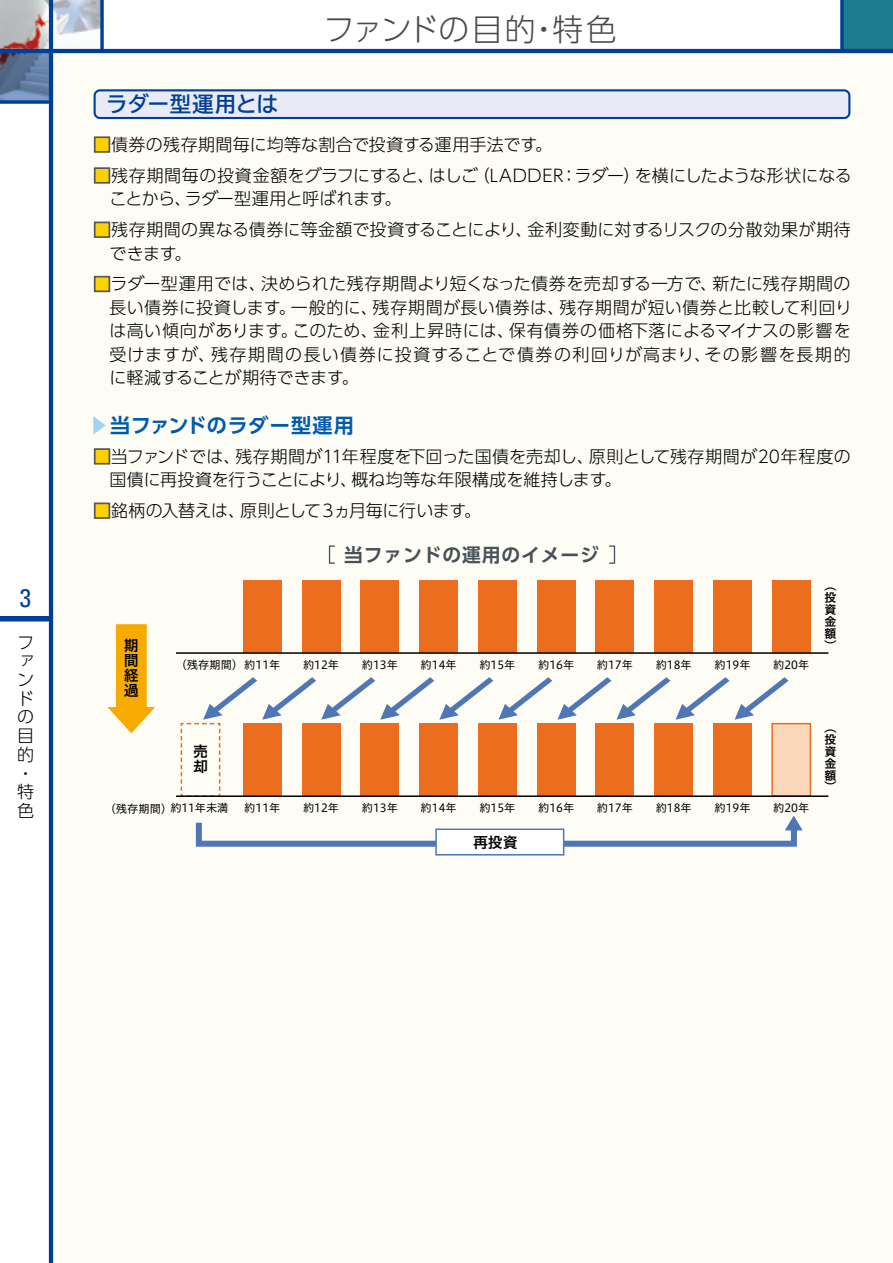
<style>
.page{position:relative;width:893px;height:1263px;background:#fff}
.page>*{position:absolute;margin:0;border:0;box-sizing:border-box;transform-origin:0 0}
.t1{font:300 30.9px "UD Shin Go Pro";letter-spacing:.005em;color:#4c4948}
.t2{font:condensed 25.5px "Univers LT Std";color:#003f98}
.t3{font:700 21.3px "TBUD Go Std";letter-spacing:.005em;color:#003f98}
.t4{font:700 20.1px "UD Shin Go Pro De";letter-spacing:.035em;color:#005bac}
.t5{font:700 18.75px "UD Shin Go Pro De";letter-spacing:.05em;color:#485157}
.t6{font:300 16.95px/18.8px "UD Shin Go Pro";letter-spacing:.005em;color:#000}
.t7{font:300 16.95px "UD Shin Go Pro";letter-spacing:-.02em;color:#000}
.t8{font:15px/15px "Hiragino UD Sans Std W6";color:#000;text-align:justify}
.t9{font:12px/11.9px "Hiragino UD Sans Std W6";color:#000;text-align:justify}
.t10{font:11.25px "Hiragino UD Sans Std W4";color:#000}
.s1{color:#fdd000}
.s2{color:#a0d2f2}
</style>
<div class="page">
<img style="left:0;top:0;width:49px;height:49px">
<svg style="left:0;top:53px;width:49px;height:47px;background:#60779a"></svg>
<svg style="left:53px;top:0;width:47px;height:49px"></svg>
<svg style="left:0;top:100px;width:49px;height:4px"></svg>
<svg style="left:100px;top:0;width:4px;height:49px"></svg>
<div style="left:842px;top:0;width:51px;height:51px;background:#1d7c8f"></div>
<hr style="left:892px;top:0;width:1px;height:51px;background:#88c4d6">
<svg style="left:840px;top:0;width:4px;height:49px"></svg>
<div style="left:51px;top:51px;width:842px;height:1212px;background:#fdfcf5"></div>
<div style="left:0;top:616px;width:51px;height:5px;background:#003f98"></div>
<hr style="left:49px;top:0;width:4px;height:1263px;background:#003f98">
<hr style="left:0;top:49px;width:893px;height:4px;background:#003f98">
<svg style="left:94px;top:89px;width:756px;height:30px;background:#c7d1e7"></svg>
<div style="left:94px;top:136px;width:16px;height:17px;border:2px solid #595757"></div>
<div style="left:94px;top:167px;width:16px;height:17px;border:2px solid #595757"></div>
<div style="left:94px;top:222px;width:16px;height:16px;border:2px solid #595757"></div>
<div style="left:94px;top:276px;width:16px;height:16px;border:2px solid #595757"></div>
<div style="left:94px;top:448px;width:16px;height:17px;border:2px solid #595757"></div>
<div style="left:94px;top:502px;width:16px;height:17px;border:2px solid #595757"></div>
<div style="left:329px;top:545px;width:6px;height:19px;border:1px solid #485157"></div>
<div style="left:608px;top:545px;width:7px;height:19px;border:1px solid #485157"></div>
<svg style="left:107px;top:624px;width:48px;height:109px"></svg>
<svg style="left:676px;top:677px;width:53px;height:43px"></svg>
<svg style="left:735px;top:677px;width:54px;height:43px"></svg>
<svg style="left:180px;top:677px;width:490px;height:118px"></svg>
<div style="left:243px;top:724px;width:38px;height:72px;background:#ed6d1f"></div>
<div style="left:302px;top:724px;width:38px;height:72px;background:#ed6d1f"></div>
<div style="left:361px;top:724px;width:38px;height:72px;background:#ed6d1f"></div>
<div style="left:420px;top:724px;width:38px;height:72px;background:#ed6d1f"></div>
<div style="left:478px;top:724px;width:39px;height:72px;background:#ed6d1f"></div>
<div style="left:537px;top:724px;width:38px;height:72px;background:#ed6d1f"></div>
<div style="left:596px;top:724px;width:38px;height:72px;background:#ed6d1f"></div>
<div style="left:655px;top:724px;width:38px;height:72px;background:#ed6d1f"></div>
<div style="left:713px;top:724px;width:39px;height:72px;background:#ed6d1f"></div>
<div style="left:772px;top:724px;width:38px;height:72px;background:#fbd7ba"></div>
<div style="left:771px;top:723px;width:40px;height:74px;border:2px solid #ed6d1f"></div>
<div style="left:243px;top:581px;width:38px;height:72px;background:#ed6d1f"></div>
<div style="left:302px;top:581px;width:38px;height:72px;background:#ed6d1f"></div>
<div style="left:361px;top:581px;width:38px;height:72px;background:#ed6d1f"></div>
<div style="left:420px;top:581px;width:38px;height:72px;background:#ed6d1f"></div>
<div style="left:478px;top:581px;width:39px;height:72px;background:#ed6d1f"></div>
<div style="left:537px;top:581px;width:38px;height:72px;background:#ed6d1f"></div>
<div style="left:596px;top:581px;width:38px;height:72px;background:#ed6d1f"></div>
<div style="left:655px;top:581px;width:38px;height:72px;background:#ed6d1f"></div>
<div style="left:713px;top:581px;width:39px;height:72px;background:#ed6d1f"></div>
<div style="left:772px;top:581px;width:38px;height:72px;background:#ed6d1f"></div>
<div style="left:436px;top:829px;width:128px;height:26px;background:#fff"></div>
<div style="left:435px;top:828px;width:129px;height:27px;border:2px solid #4f77b5"></div>
<svg style="left:196px;top:815px;width:607px;height:32px"></svg>
<hr style="left:176px;top:652px;width:652px;height:2px;background:#000">
<hr style="left:176px;top:795px;width:652px;height:2px;background:#000">
<h2 class="t2" style="left:20px;top:582px;width:13px">3</h2>
<p class="t6" style="left:17px;top:632px;width:18px">ファンドの目的・特色</p>
<h1 class="t1" style="left:323px;top:4px;width:295px">ファンドの目的・特色</h1>
<p class="t3" style="left:106px;top:87px;width:173px">ラダー型運用とは</p>
<p class="t6" style="left:94px;top:135px;width:460px"><span class="s1">■</span>債券の残存期間毎に均等な割合で投資する運用手法です。</p>
<p class="t6" style="left:109px;top:163px;width:744px;line-height:23.4px;text-indent:-16px"><span class="s1">■</span>残存期間毎の投資金額をグラフにすると、はしご（LADDER：ラダー）を横にしたような形状になることから、ラダー型運用と呼ばれます。</p>
<p class="t6" style="left:109px;top:217px;width:743px;line-height:23.4px;text-indent:-16px"><span class="s1">■</span>残存期間の異なる債券に等金額で投資することにより、金利変動に対するリスクの分散効果が期待できます。</p>
<p class="t6" style="left:109px;top:272px;width:744px;line-height:23.4px;text-align:justify;text-indent:-16px"><span class="s1">■</span>ラダー型運用では、決められた残存期間より短くなった債券を売却する一方で、新たに残存期間の長い債券に投資します。一般的に、残存期間が長い債券は、残存期間が短い債券と比較して利回りは高い傾向があります。このため、金利上昇時には、保有債券の価格下落によるマイナスの影響を受けますが、残存期間の長い債券に投資することで債券の利回りが高まり、その影響を長期的に軽減することが期待できます。</p>
<p class="t4" style="left:89px;top:409px;width:267px"><span class="s2">▶</span>当ファンドのラダー型運用</p>
<p class="t6" style="left:109px;top:444px;width:743px;line-height:23.4px;text-indent:-16px"><span class="s1">■</span>当ファンドでは、残存期間が11年程度を下回った国債を売却し、原則として残存期間が20年程度の国債に再投資を行うことにより、概ね均等な年限構成を維持します。</p>
<p class="t7" style="left:94px;top:497px;width:389px"><span class="s1">■</span>銘柄の入替えは、原則として３ヵ月毎に行います。</p>
<p class="t8" style="left:124px;top:637px;width:16px">期間経過</p>
<p class="t5" style="left:344px;top:539px;width:257px">当ファンドの運用のイメージ</p>
<p class="t10" style="left:176px;top:656px;width:106px">（残存期間）約11年</p>
<p class="t10" style="left:303px;top:656px;width:38px">約12年</p>
<p class="t10" style="left:362px;top:656px;width:38px">約13年</p>
<p class="t10" style="left:421px;top:656px;width:38px">約14年</p>
<p class="t10" style="left:479px;top:656px;width:38px">約15年</p>
<p class="t10" style="left:538px;top:656px;width:38px">約16年</p>
<p class="t10" style="left:597px;top:656px;width:38px">約17年</p>
<p class="t10" style="left:656px;top:656px;width:38px">約18年</p>
<p class="t10" style="left:714px;top:656px;width:38px">約19年</p>
<p class="t10" style="left:773px;top:656px;width:38px">約20年</p>
<p class="t8" style="left:193px;top:743px;width:16px">売却</p>
<p class="t10" style="left:170px;top:799px;width:60px">約11年未満</p>
<p class="t10" style="left:244px;top:799px;width:38px">約11年</p>
<p class="t10" style="left:303px;top:799px;width:38px">約12年</p>
<p class="t10" style="left:362px;top:799px;width:38px">約13年</p>
<p class="t10" style="left:421px;top:799px;width:38px">約14年</p>
<p class="t10" style="left:479px;top:799px;width:38px">約15年</p>
<p class="t10" style="left:538px;top:799px;width:38px">約16年</p>
<p class="t10" style="left:597px;top:799px;width:38px">約17年</p>
<p class="t10" style="left:656px;top:799px;width:38px">約18年</p>
<p class="t10" style="left:714px;top:799px;width:38px">約19年</p>
<p class="t10" style="left:773px;top:799px;width:38px">約20年</p>
<p class="t10" style="left:105px;top:800px;width:69px">（残存期間）</p>
<p class="t8" style="left:473px;top:834px;width:46px">再投資</p>
<p class="t9" style="left:824px;top:579px;width:13px">（投資金額）</p>
<p class="t9" style="left:824px;top:721px;width:13px">（投資金額）</p>
</div>
